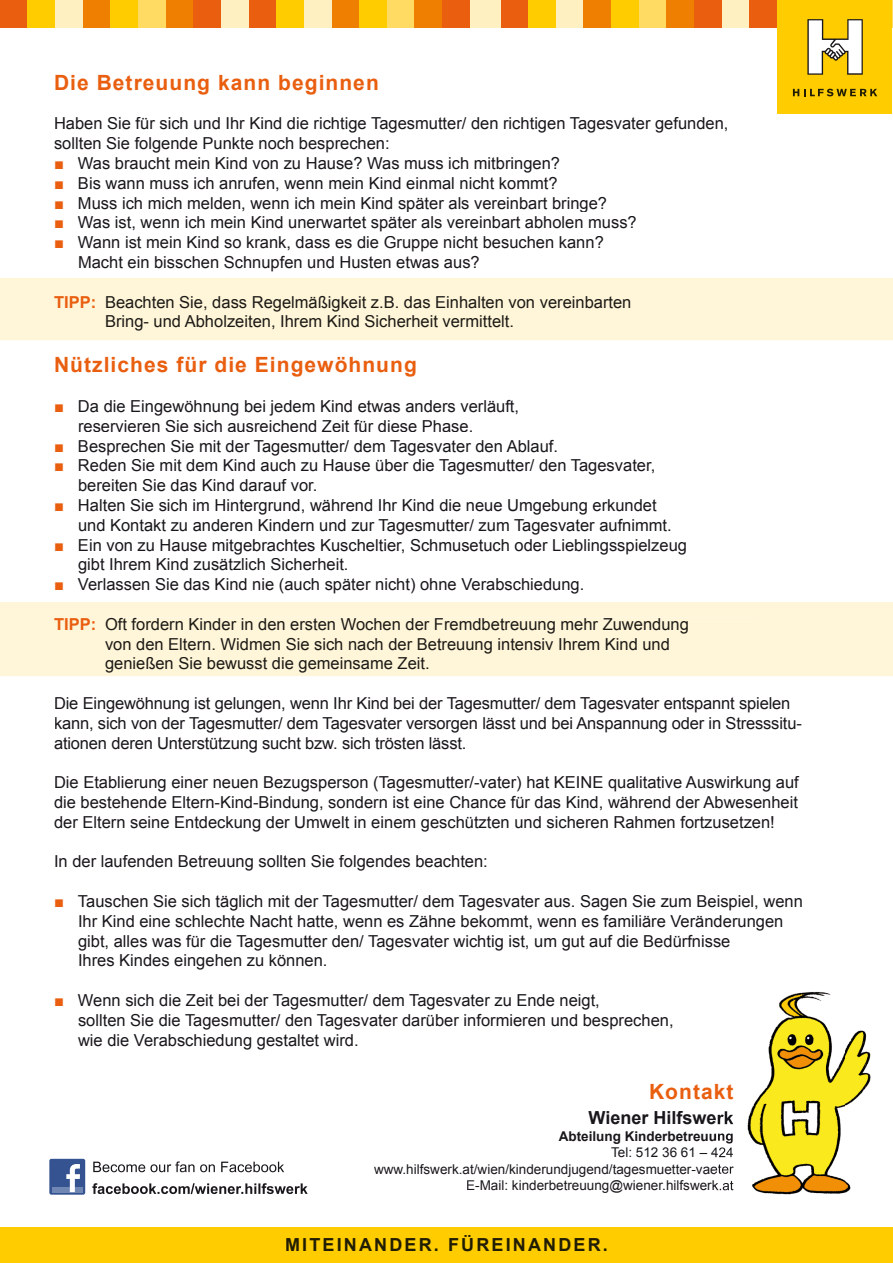
<style>
.page{position:relative;width:893px;height:1263px;background:#fff}
.page>*{position:absolute;margin:0;border:0;box-sizing:border-box;transform-origin:0 0}
.t1{font:700 21px "Arial";letter-spacing:.05em;color:#e95e0f}
.t2{font:700 18px "Arial";letter-spacing:.12em;color:#211d03}
.t3{font:700 18px "Arial";color:#1a171c}
.t4{font:16.5px/19.8px "Arial";color:#1a171c}
.t5{font:16.5px/19.8px "Arial";color:#1c1a16}
.t6{font:13.5px/16.5px "Arial";color:#1a171c;text-align:right}
.t7{font:700 13.5px "Arial";color:#1a171c}
.s1{font-weight:700;color:#e95e0f}
</style>
<div class="page">
<div style="left:0;top:278px;width:893px;height:62px;background:#fff5d8"></div>
<div style="left:0;top:602px;width:893px;height:74px;background:#fff5d8"></div>
<div style="left:0;top:0;width:28px;height:28px;background:#e95e0f"></div>
<div style="left:28px;top:0;width:27px;height:28px;background:#fc0"></div>
<div style="left:138px;top:0;width:28px;height:28px;background:#ffdb63"></div>
<div style="left:55px;top:0;width:28px;height:28px;background:#fff0c2"></div>
<div style="left:166px;top:0;width:27px;height:28px;background:#ee7f00"></div>
<div style="left:83px;top:0;width:28px;height:28px;background:#ee7f00"></div>
<div style="left:193px;top:0;width:28px;height:28px;background:#e95e0f"></div>
<div style="left:111px;top:0;width:27px;height:28px;background:#fc0"></div>
<div style="left:221px;top:0;width:28px;height:28px;background:#fff0c2"></div>
<div style="left:249px;top:0;width:27px;height:28px;background:#e95e0f"></div>
<div style="left:276px;top:0;width:28px;height:28px;background:#fc0"></div>
<div style="left:387px;top:0;width:28px;height:28px;background:#ffdb63"></div>
<div style="left:304px;top:0;width:28px;height:28px;background:#fff0c2"></div>
<div style="left:415px;top:0;width:27px;height:28px;background:#ee7f00"></div>
<div style="left:332px;top:0;width:27px;height:28px;background:#ee7f00"></div>
<div style="left:442px;top:0;width:28px;height:28px;background:#e95e0f"></div>
<div style="left:359px;top:0;width:28px;height:28px;background:#fc0"></div>
<div style="left:470px;top:0;width:40px;height:28px;background:#fff0c2"></div>
<div style="left:501px;top:0;width:27px;height:28px;background:#e95e0f"></div>
<div style="left:528px;top:0;width:28px;height:28px;background:#fc0"></div>
<div style="left:639px;top:0;width:27px;height:28px;background:#ffdb63"></div>
<div style="left:556px;top:0;width:28px;height:28px;background:#fff0c2"></div>
<div style="left:666px;top:0;width:28px;height:28px;background:#ee7f00"></div>
<div style="left:584px;top:0;width:27px;height:28px;background:#ee7f00"></div>
<div style="left:694px;top:0;width:28px;height:28px;background:#e95e0f"></div>
<div style="left:611px;top:0;width:28px;height:28px;background:#fc0"></div>
<div style="left:722px;top:0;width:27px;height:28px;background:#fff0c2"></div>
<div style="left:749px;top:0;width:28px;height:28px;background:#e95e0f"></div>
<div style="left:777px;top:0;width:28px;height:28px;background:#fc0"></div>
<svg style="left:892px;top:0;width:1px;height:28px"></svg>
<div style="left:0;top:1227px;width:893px;height:36px;background:#fc0"></div>
<svg style="left:92px;top:1183px;width:216px;height:11px"></svg>
<svg style="left:93px;top:1161px;width:191px;height:11px"></svg>
<div style="left:49px;top:1159px;width:36px;height:36px;background:#345390;border-radius:2px"></div>
<div style="left:52px;top:1187px;width:31px;height:5px;background:#7187b3"></div>
<svg style="left:66px;top:1164px;width:14px;height:28px"></svg>
<div style="left:101px;top:295px;width:530px;height:16px;background:#fff5d8"></div>
<div style="left:54px;top:315px;width:460px;height:16px;background:#fff5d8"></div>
<div style="left:106px;top:618px;width:650px;height:15px;background:#fff5d8"></div>
<div style="left:54px;top:637px;width:702px;height:16px;background:#fff5d8"></div>
<div style="left:54px;top:657px;width:376px;height:16px;background:#fff5d8"></div>
<img style="left:715px;top:991px;width:156px;height:204px">
<div style="left:778px;top:0;width:114px;height:114px;background:#fc0"></div>
<svg style="left:807px;top:19px;width:56px;height:56px"></svg>
<svg style="left:793px;top:89px;width:84px;height:7px"></svg>
<img style="left:715px;top:1111px;width:18px;height:13px">
<img style="left:715px;top:1131px;width:18px;height:12px">
<img style="left:715px;top:1147px;width:18px;height:10px">
<img style="left:715px;top:1164px;width:19px;height:12px">
<img style="left:715px;top:1180px;width:18px;height:13px">
<p class="t1" style="left:54px;top:68px;width:326px">Die Betreuung kann beginnen</p>
<p class="t4" style="left:54px;top:114px;width:676px">Haben Sie für sich und Ihr Kind die richtige Tagesmutter/ den richtigen Tagesvater gefunden, sollten Sie folgende Punkte noch besprechen:</p>
<p class="t4" style="left:54px;top:153px;width:508px"><span class="s1">■</span> Was braucht mein Kind von zu Hause? Was muss ich mitbringen?</p>
<p class="t4" style="left:54px;top:173px;width:505px"><span class="s1">■</span> Bis wann muss ich anrufen, wenn mein Kind einmal nicht kommt?</p>
<p class="t4" style="left:54px;top:193px;width:555px"><span class="s1">■</span> Muss ich mich melden, wenn ich mein Kind später als vereinbart bringe?</p>
<p class="t4" style="left:54px;top:213px;width:584px"><span class="s1">■</span> Was ist, wenn ich mein Kind unerwartet später als vereinbart abholen muss?</p>
<p class="t4" style="left:78px;top:233px;width:527px;text-indent:-24px"><span class="s1">■</span> Wann ist mein Kind so krank, dass es die Gruppe nicht besuchen kann?<br>Macht ein bisschen Schnupfen und Husten etwas aus?</p>
<p class="t5" style="left:105px;top:292px;width:528px;text-indent:-51px"><span class="s1">TIPP:</span> Beachten Sie, dass Regelmäßigkeit z.B. das Einhalten von vereinbarten<br>Bring- und Abholzeiten, Ihrem Kind Sicherheit vermittelt.</p>
<p class="t1" style="left:54px;top:351px;width:364px">Nützliches für die Eingewöhnung</p>
<p class="t4" style="left:78px;top:396px;width:443px;text-indent:-24px"><span class="s1">■</span> Da die Eingewöhnung bei jedem Kind etwas anders verläuft, reservieren Sie sich ausreichend Zeit für diese Phase.</p>
<p class="t4" style="left:54px;top:436px;width:505px"><span class="s1">■</span> Besprechen Sie mit der Tagesmutter/ dem Tagesvater den Ablauf.</p>
<p class="t4" style="left:78px;top:456px;width:579px;text-indent:-24px"><span class="s1">■</span> Reden Sie mit dem Kind auch zu Hause über die Tagesmutter/ den Tagesvater, bereiten Sie das Kind darauf vor.</p>
<p class="t4" style="left:78px;top:495px;width:595px;text-indent:-24px"><span class="s1">■</span> Halten Sie sich im Hintergrund, während Ihr Kind die neue Umgebung erkundet und Kontakt zu anderen Kindern und zur Tagesmutter/ zum Tagesvater aufnimmt.</p>
<p class="t4" style="left:78px;top:535px;width:610px;text-indent:-24px"><span class="s1">■</span> Ein von zu Hause mitgebrachtes Kuscheltier, Schmusetuch oder Lieblingsspielzeug gibt Ihrem Kind zusätzlich Sicherheit.</p>
<p class="t4" style="left:54px;top:575px;width:532px"><span class="s1">■</span> Verlassen Sie das Kind nie (auch später nicht) ohne Verabschiedung.</p>
<p class="t5" style="left:105px;top:614px;width:585px;text-indent:-51px"><span class="s1">TIPP:</span> Oft fordern Kinder in den ersten Wochen der Fremdbetreuung mehr Zuwendung von den Eltern. Widmen Sie sich nach der Betreuung intensiv Ihrem Kind und genießen Sie bewusst die gemeinsame Zeit.</p>
<p class="t4" style="left:54px;top:693px;width:749px">Die Eingewöhnung ist gelungen, wenn Ihr Kind bei der Tagesmutter/ dem Tagesvater entspannt spielen kann, sich von der Tagesmutter/ dem Tagesvater versorgen lässt und bei Anspannung oder in Stresssitu&shy;ationen deren Unterstützung sucht bzw. sich trösten lässt.</p>
<p class="t4" style="left:54px;top:773px;width:746px;text-align:justify">Die Etablierung einer neuen Bezugsperson (Tagesmutter/-vater) hat KEINE qualitative Auswirkung auf die bestehende Eltern-Kind-Bindung, sondern ist eine Chance für das Kind, während der Abwesenheit der Eltern seine Entdeckung der Umwelt in einem geschützten und sicheren Rahmen fortzusetzen!</p>
<p class="t4" style="left:54px;top:852px;width:435px">In der laufenden Betreuung sollten Sie folgendes beachten:</p>
<p class="t4" style="left:78px;top:891px;width:726px;text-indent:-24px"><span class="s1">■</span> Tauschen Sie sich täglich mit der Tagesmutter/ dem Tagesvater aus. Sagen Sie zum Beispiel, wenn Ihr Kind eine schlechte Nacht hatte, wenn es Zähne bekommt, wenn es familiäre Veränderungen gibt, alles was für die Tagesmutter den/ Tagesvater wichtig ist, um gut auf die Bedürfnisse<br>Ihres Kindes eingehen zu können.</p>
<p class="t4" style="left:78px;top:990px;width:597px;text-indent:-24px"><span class="s1">■</span> Wenn sich die Zeit bei der Tagesmutter/ dem Tagesvater zu Ende neigt,<br>sollten Sie die Tagesmutter/ den Tagesvater darüber informieren und besprechen, wie die Verabschiedung gestaltet wird.</p>
<p class="t1" style="left:649px;top:1078px;width:86px">Kontakt</p>
<p class="t3" style="left:589px;top:1106px;width:146px">Wiener Hilfswerk</p>
<p class="t7" style="left:559px;top:1127px;width:176px">Abteilung Kinderbetreuung</p>
<p class="t6" style="left:374px;top:1144px;width:361px">Tel: 512 36 61 – 424 www.hilfswerk.at/wien/kinderundjugend/tagesmuetter-vaeter<br>E-Mail: kinderbetreuung@wiener.hilfswerk.at</p>
<p class="t2" style="left:285px;top:1233px;width:324px">MITEINANDER. FÜREINANDER.</p>
</div>
